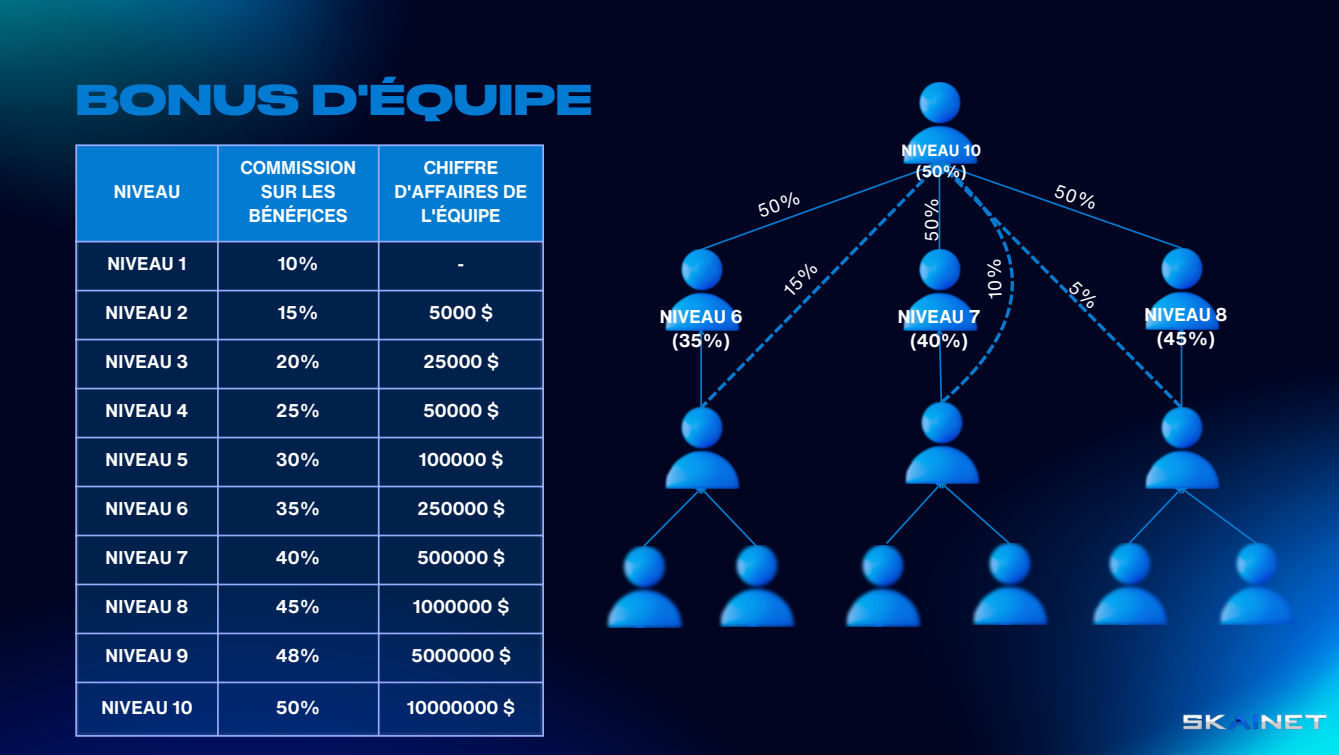
<style>
.page{position:relative;width:1339px;height:755px;background:#fff}
.page>*{position:absolute;margin:0;border:0;box-sizing:border-box;transform-origin:0 0}
.t1{font:700 40.5px "Druk Wide Cyr";color:#017ad2}
.t2{font:700 18px/24.1px "Helvetica Now Text";color:#fff;text-align:center}
.t3{font:18px "Helvetica Now Text";color:#fff}
.t4{font:700 15.75px/20.9px "Helvetica Now Text";color:#fff;text-align:center}
</style>
<div class="page">
<div style="left:0;top:0;width:1338px;height:754px;background:#010522"></div>
<img style="left:0;top:0;width:390px;height:200px">
<img style="left:881px;top:329px;width:457px;height:425px">
<img style="left:0;top:330px;width:881px;height:424px">
<img style="left:1179px;top:701px;width:148px;height:34px">
<svg style="left:77px;top:242px;width:465px;height:492px;background:#022354"></svg>
<div style="left:77px;top:146px;width:465px;height:95px;background:#017ad2"></div>
<hr style="left:75px;top:146px;width:2px;height:588px;background:#99acff">
<hr style="left:217px;top:146px;width:2px;height:588px;background:#99acff">
<hr style="left:378px;top:146px;width:1px;height:588px;background:#99acff">
<hr style="left:542px;top:146px;width:2px;height:588px;background:#99acff">
<hr style="left:75px;top:144px;width:469px;height:2px;background:#99acff">
<hr style="left:75px;top:241px;width:469px;height:1px;background:#99acff">
<hr style="left:75px;top:289px;width:469px;height:2px;background:#99acff">
<hr style="left:75px;top:338px;width:469px;height:2px;background:#99acff">
<hr style="left:75px;top:387px;width:469px;height:2px;background:#99acff">
<hr style="left:75px;top:436px;width:469px;height:2px;background:#99acff">
<hr style="left:75px;top:485px;width:469px;height:2px;background:#99acff">
<hr style="left:75px;top:534px;width:469px;height:2px;background:#99acff">
<hr style="left:75px;top:583px;width:469px;height:2px;background:#99acff">
<hr style="left:75px;top:632px;width:469px;height:2px;background:#99acff">
<hr style="left:75px;top:681px;width:469px;height:2px;background:#99acff">
<hr style="left:75px;top:734px;width:469px;height:2px;background:#99acff">
<img style="left:904px;top:83px;width:72px;height:69px">
<img style="left:665px;top:249px;width:31px;height:81px">
<img style="left:1186px;top:248px;width:34px;height:81px">
<img style="left:626px;top:407px;width:150px;height:81px">
<img style="left:569px;top:546px;width:150px;height:81px">
<img style="left:681px;top:545px;width:126px;height:81px">
<img style="left:866px;top:404px;width:150px;height:79px">
<img style="left:1106px;top:407px;width:150px;height:81px">
<img style="left:1084px;top:543px;width:97px;height:81px">
<img style="left:1181px;top:543px;width:150px;height:81px">
<img style="left:957px;top:543px;width:127px;height:81px">
<svg style="left:641px;top:483px;width:117px;height:65px"></svg>
<svg style="left:1126px;top:483px;width:132px;height:62px;background:#002b66"></svg>
<svg style="left:884px;top:478px;width:127px;height:67px"></svg>
<svg style="left:700px;top:404px;width:234px;height:5px"></svg>
<img style="left:807px;top:545px;width:150px;height:81px">
<svg style="left:696px;top:152px;width:490px;height:252px"></svg>
<p class="t1" style="left:75px;top:74px;width:518px">BONUS D'ÉQUIPE</p>
<p class="t2" style="left:114px;top:179px;width:68px">NIVEAU</p>
<h3 class="t2" style="left:240px;top:155px;width:117px">COMMISSION<br>SUR LES<br>BÉNÉFICES</h3>
<h3 class="t2" style="left:394px;top:155px;width:134px">CHIFFRE<br>D'AFFAIRES DE<br>L'ÉQUIPE</h3>
<h3 class="t2" style="left:107px;top:251px;width:81px">NIVEAU 1</h3>
<h3 class="t2" style="left:278px;top:251px;width:43px">10%</h3>
<h3 class="t2" style="left:457px;top:251px;width:8px">-</h3>
<h3 class="t2" style="left:106px;top:300px;width:84px">NIVEAU 2</h3>
<p class="t2" style="left:278px;top:300px;width:43px">15%</p>
<p class="t2" style="left:429px;top:300px;width:65px">5000 $</p>
<h2 class="t2" style="left:106px;top:349px;width:84px">NIVEAU 3</h2>
<h2 class="t2" style="left:276px;top:349px;width:46px">20%</h2>
<p class="t2" style="left:423px;top:349px;width:77px">25000 $</p>
<p class="t2" style="left:106px;top:398px;width:84px">NIVEAU 4</p>
<p class="t2" style="left:276px;top:398px;width:46px">25%</p>
<p class="t2" style="left:423px;top:398px;width:77px">50000 $</p>
<p class="t2" style="left:106px;top:447px;width:84px">NIVEAU 5</p>
<p class="t2" style="left:276px;top:447px;width:46px">30%</p>
<p class="t2" style="left:419px;top:447px;width:86px">100000 $</p>
<p class="t2" style="left:106px;top:496px;width:84px">NIVEAU 6</p>
<p class="t2" style="left:276px;top:496px;width:46px">35%</p>
<p class="t2" style="left:417px;top:496px;width:89px">250000 $</p>
<p class="t2" style="left:106px;top:545px;width:84px">NIVEAU 7</p>
<p class="t2" style="left:276px;top:545px;width:46px">40%</p>
<p class="t2" style="left:417px;top:545px;width:89px">500000 $</p>
<p class="t2" style="left:106px;top:594px;width:84px">NIVEAU 8</p>
<p class="t2" style="left:276px;top:594px;width:46px">45%</p>
<p class="t2" style="left:413px;top:594px;width:97px">1000000 $</p>
<p class="t2" style="left:106px;top:643px;width:84px">NIVEAU 9</p>
<p class="t2" style="left:276px;top:643px;width:46px">48%</p>
<p class="t2" style="left:411px;top:643px;width:101px">5000000 $</p>
<p class="t2" style="left:101px;top:695px;width:93px">NIVEAU 10</p>
<p class="t2" style="left:276px;top:695px;width:46px">50%</p>
<p class="t2" style="left:407px;top:695px;width:109px">10000000 $</p>
<p class="t4" style="left:901px;top:139px;width:81px">NIVEAU 10 (50%)</p>
<p class="t3" style="left:918px;top:242px;width:46px;rotate:-90deg">50%</p>
<p class="t2" style="left:659px;top:303px;width:84px">NIVEAU 6 (35%)</p>
<p class="t2" style="left:897px;top:303px;width:84px">NIVEAU 7 (40%)</p>
<p class="t2" style="left:1144px;top:302px;width:84px">NIVEAU 8 (45%)</p>
</div>
